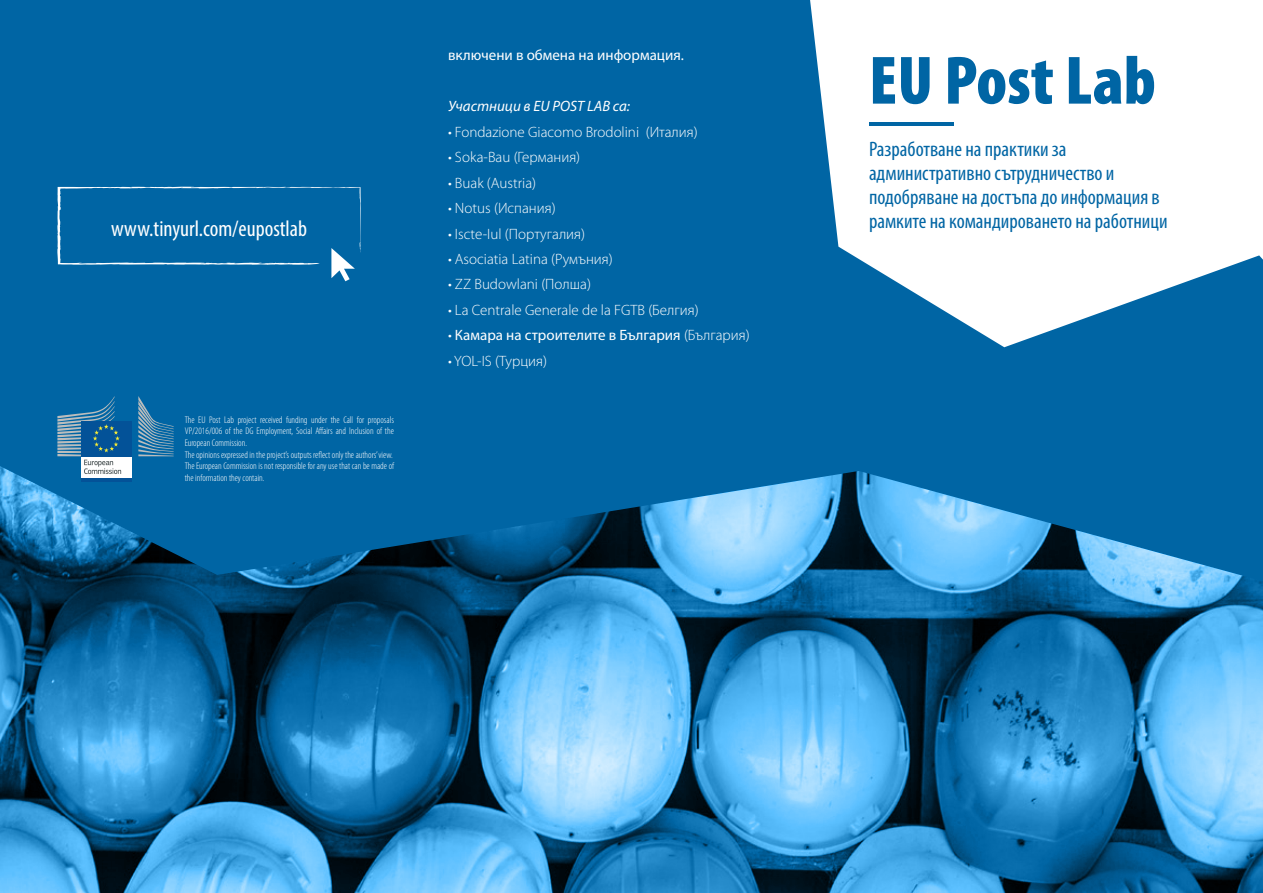
<style>
.page{position:relative;width:1263px;height:893px;background:#0065a4}
.page>*{position:absolute;margin:0;border:0;box-sizing:border-box;transform-origin:0 0}
.t1{font:900 condensed 69px "Myriad Pro";color:#0065a4}
.t2{font:condensed 22.5px "Myriad Pro";color:#fff}
.t3{font:condensed 21px/24px "Myriad Pro";color:#0065a4}
.t4{font:300 15px "Myriad Pro";color:#fff}
.t5{font:15px "Myriad Pro";color:#fff}
.t6{font:italic 15px "Myriad Pro";color:#fff}
.t7{font:300 condensed 9.75px/11.7px "Myriad Pro";color:#fff}
.s1{font-weight:300}
</style>
<div class="page">
<svg style="left:810px;top:0;width:453px;height:347px;fill:#fff"></svg>
<hr style="left:869px;top:122px;width:84px;height:3px;background:#0065a4">
<img style="left:0;top:465px;width:1263px;height:428px">
<svg style="left:57px;top:187px;width:304px;height:94px"></svg>
<div style="left:81px;top:455px;width:50px;height:24px;background:#fff"></div>
<div style="left:81px;top:421px;width:50px;height:35px;background:#035298"></div>
<hr style="left:81px;top:478px;width:50px;height:3px;background:#035298">
<svg style="left:138px;top:396px;width:36px;height:60px"></svg>
<svg style="left:57px;top:396px;width:64px;height:78px"></svg>
<h2 class="t2" style="left:111px;top:215px;width:197px">www.tinyurl.com/eupostlab</h2>
<p class="t7" style="left:185px;top:414px;width:211px">The EU Post Lab project received funding under the Call for proposals VP/2016/006 of the DG Employment, Social Affairs and Inclusion of the European Commission.<br>The opinions expressed in the project’s outputs reflect only the authors’ view.<br>The European Commission is not responsible for any use that can be made of the information they contain.</p>
<h3 class="t5" style="left:448px;top:46px;width:238px">включени в обмена на информация.</h3>
<h3 class="t6" style="left:448px;top:97px;width:184px">Участници в EU POST LAB са:</h3>
<h3 class="t4" style="left:448px;top:123px;width:251px">• Fondazione Giacomo Brodolini (Италия)</h3>
<h3 class="t4" style="left:448px;top:149px;width:134px">• Soka-Bau (Германия)</h3>
<h3 class="t4" style="left:448px;top:174px;width:90px">• Buak (Austria)</h3>
<h3 class="t4" style="left:448px;top:200px;width:109px">• Notus (Испания)</h3>
<h3 class="t4" style="left:448px;top:225px;width:139px">• Iscte-Iul (Португалия)</h3>
<h3 class="t4" style="left:448px;top:251px;width:166px">• Asociatia Latina (Румъния)</h3>
<h3 class="t4" style="left:448px;top:276px;width:145px">• ZZ Budowlani (Полша)</h3>
<h3 class="t4" style="left:448px;top:302px;width:252px">• La Centrale Generale de la FGTB (Белгия)</h3>
<h3 class="t5" style="left:448px;top:326px;width:303px"><span class="s1">•</span> Камара на строителите в България <span class="s1">(България)</span></h3>
<h3 class="t4" style="left:448px;top:353px;width:101px">• YOL-IS (Турция)</h3>
<h1 class="t1" style="left:869px;top:42px;width:288px">EU Post Lab</h1>
<h3 class="t3" style="left:869px;top:137px;width:300px">Разработване на практики за административно сътрудничество и подобряване на достъпа до информация в рамките на командироването на работници</h3>
</div>
